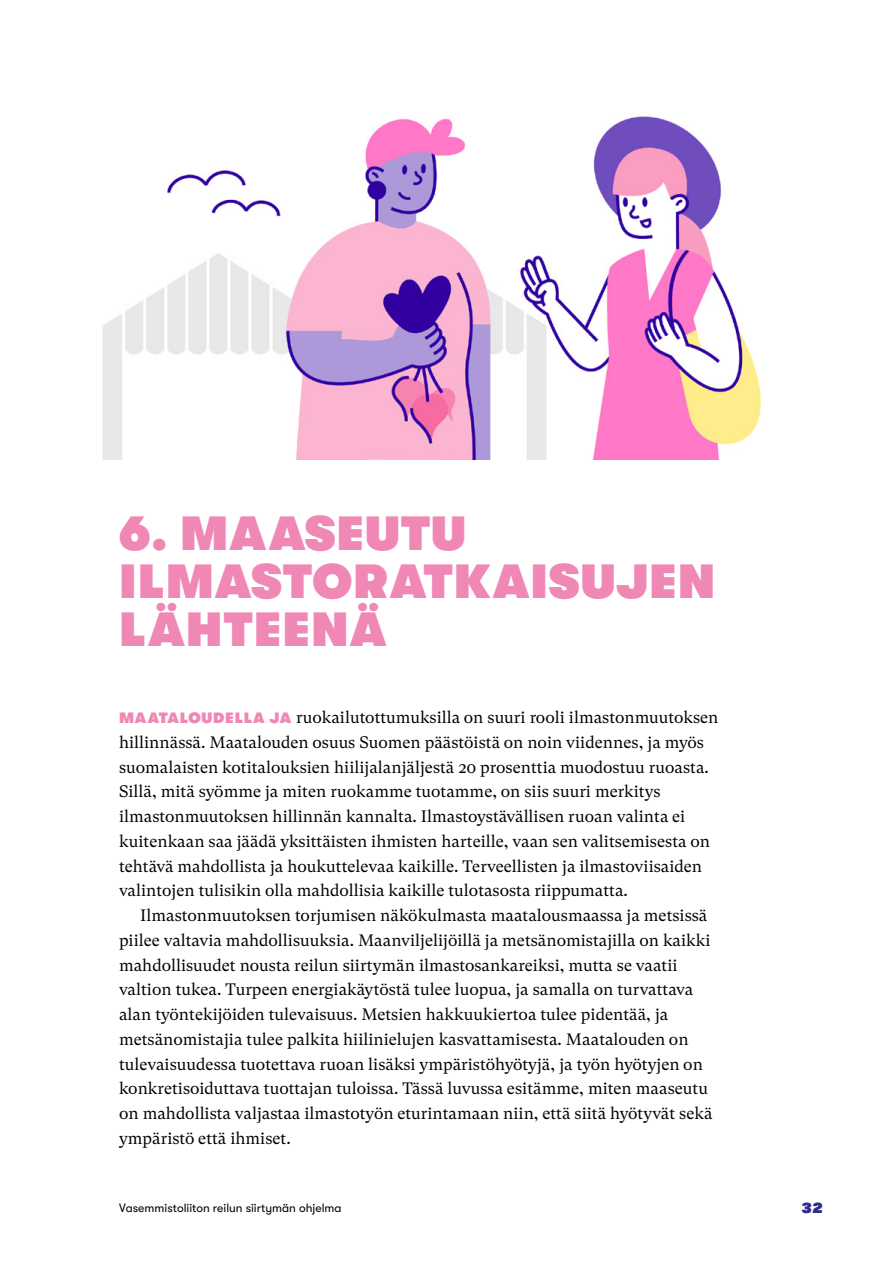
<style>
.page{position:relative;width:893px;height:1263px;background:#fff}
.page>*{position:absolute;margin:0;border:0;box-sizing:border-box;transform-origin:0 0}
.Osion_otsikko{font:800 48px/48px "GT Walsheim";letter-spacing:.02em;color:#f088b6}
.Leipis_sisennetty{font:16.5px/24.8px "GT Super Text";color:#000}
.Leipis{font:16.5px/24.8px "GT Super Text";color:#000}
.t1{font:800 15px "GT Walsheim";color:#2d2e87}
.t2{font:12px "GT Walsheim";color:#000}
.s1{font-family:"GT Walsheim";font-weight:800;font-size:15px;color:#f088b6}
</style>
<div class="page">
<img style="left:102px;top:116px;width:659px;height:344px">
<p class="Osion_otsikko" style="left:119px;top:509px;width:598px">6. MAASEUTU<br>ILMASTORATKAISUJEN<br>LÄHTEENÄ</p>
<p class="Leipis" style="left:119px;top:705px;width:601px"><span class="s1">MAATALOUDELLA JA</span> ruokailutottumuksilla on suuri rooli ilmastonmuutoksen hillinnässä. Maatalouden osuus Suomen päästöistä on noin viidennes, ja myös suomalaisten kotitalouksien hiilijalanjäljestä 20 prosenttia muodostuu ruoasta.<br>Sillä, mitä syömme ja miten ruokamme tuotamme, on siis suuri merkitys ilmastonmuutoksen hillinnän kannalta. Ilmastoystävällisen ruoan valinta ei kuitenkaan saa jäädä yksittäisten ihmisten harteille, vaan sen valitsemisesta on tehtävä mahdollista ja houkuttelevaa kaikille. Terveellisten ja ilmastoviisaiden valintojen tulisikin olla mahdollisia kaikille tulotasosta riippumatta.</p>
<p class="Leipis_sisennetty" style="left:119px;top:903px;width:595px;text-indent:21px">Ilmastonmuutoksen torjumisen näkökulmasta maatalousmaassa ja metsissä piilee valtavia mahdollisuuksia. Maanviljelijöillä ja metsänomistajilla on kaikki mahdollisuudet nousta reilun siirtymän ilmastosankareiksi, mutta se vaatii valtion tukea. Turpeen energiakäytöstä tulee luopua, ja samalla on turvattava alan työntekijöiden tulevaisuus. Metsien hakkuukiertoa tulee pidentää, ja metsänomistajia tulee palkita hiilinielujen kasvattamisesta. Maatalouden on tulevaisuudessa tuotettava ruoan lisäksi ympäristöhyötyjä, ja työn hyötyjen on konkretisoiduttava tuottajan tuloissa. Tässä luvussa esitämme, miten maaseutu on mahdollista valjastaa ilmastotyön eturintamaan niin, että siitä hyötyvät sekä ympäristö että ihmiset.</p>
<p class="t2" style="left:119px;top:1201px;width:224px">Vasemmistoliiton reilun siirtymän ohjelma</p>
<p class="t1" style="left:802px;top:1200px;width:22px">32</p>
</div>
